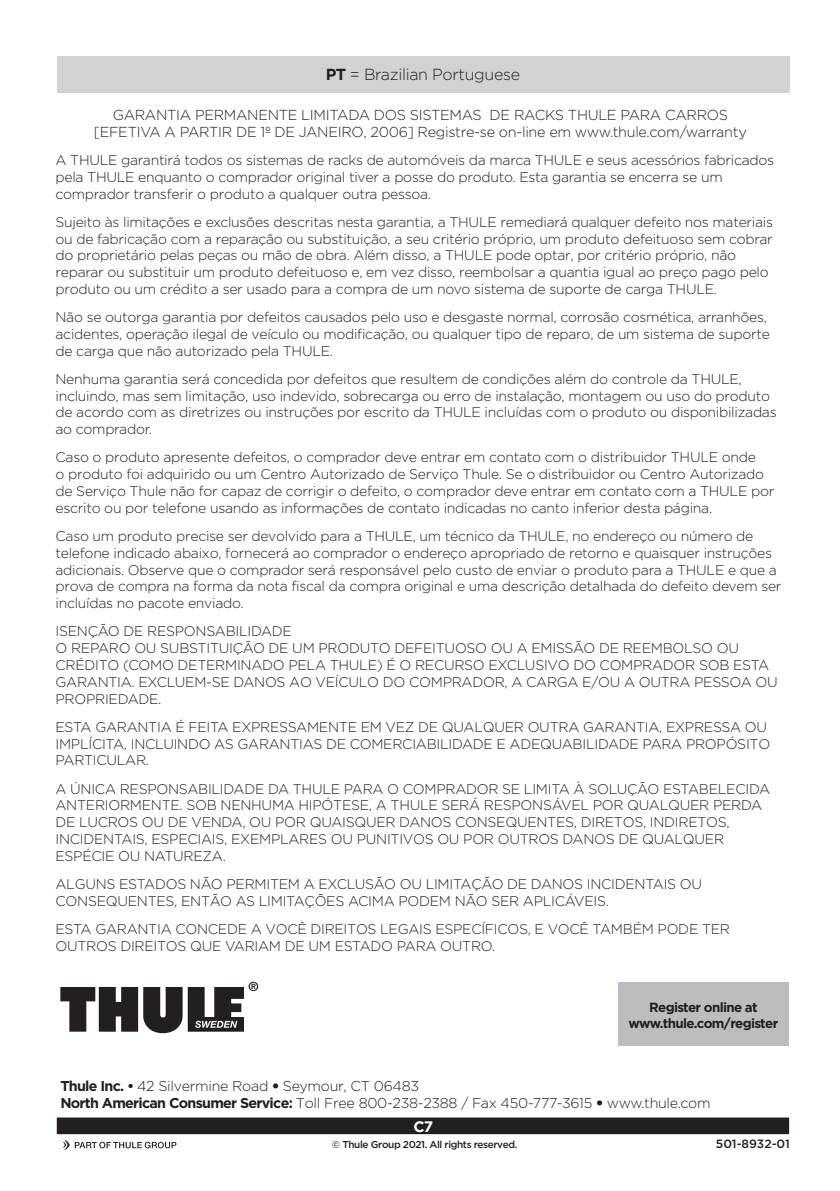
<style>
.page{position:relative;width:840px;height:1191px;background:#fff}
.page>*{position:absolute;margin:0;border:0;box-sizing:border-box;transform-origin:0 0}
.t1{font:300 16px "Thule";letter-spacing:-.02em;color:#231f20}
.t2{font:700 15.2px "Thule";color:#fff}
.t3{font:300 14.4px/17.2px "Thule";letter-spacing:-.02em;color:#231f20;text-align:center}
.t4{font:300 14.2px "Thule";letter-spacing:-.02em;color:#231f20}
.Canadian_French{font:300 14px/16.8px "Thule";letter-spacing:-.02em;color:#231f20}
.t5{font:700 13.4px "Thule";letter-spacing:-.05em;color:#231f20}
.t6{font:500 12px "Thule";letter-spacing:-.005em;color:#231f20}
.t7{font:500 10px "Thule";letter-spacing:-.04em;color:#231f20}
.s1{font-weight:700}
</style>
<div class="page">
<svg style="left:56px;top:1117px;width:733px;height:32px"></svg>
<svg style="left:60px;top:987px;width:122px;height:46px"></svg>
<svg style="left:188px;top:981px;width:70px;height:50px"></svg>
<div style="left:617px;top:982px;width:171px;height:63px;background:#bcbdc0"></div>
<div style="left:57px;top:57px;width:731px;height:36px;background:#d1d2d4"></div>
<p class="t1" style="left:326px;top:64px;width:195px"><span class="s1">PT</span> = Brazilian Portuguese</p>
<p class="t3" style="left:94px;top:105px;width:654px">GARANTIA PERMANENTE LIMITADA DOS SISTEMAS DE RACKS THULE PARA CARROS [EFETIVA A PARTIR DE 1º DE JANEIRO, 2006] Registre-se on-line em www.thule.com/warranty</p>
<p class="Canadian_French" style="left:55px;top:151px;width:719px">A THULE garantirá todos os sistemas de racks de automóveis da marca THULE e seus acessórios fabricados pela THULE enquanto o comprador original tiver a posse do produto. Esta garantia se encerra se um comprador transferir o produto a qualquer outra pessoa.</p>
<p class="Canadian_French" style="left:55px;top:213px;width:718px">Sujeito às limitações e exclusões descritas nesta garantia, a THULE remediará qualquer defeito nos materiais ou de fabricação com a reparação ou substituição, a seu critério próprio, um produto defeituoso sem cobrar do proprietário pelas peças ou mão de obra. Além disso, a THULE pode optar, por critério próprio, não reparar ou substituir um produto defeituoso e, em vez disso, reembolsar a quantia igual ao preço pago pelo produto ou um crédito a ser usado para a compra de um novo sistema de suporte de carga THULE.</p>
<p class="Canadian_French" style="left:55px;top:308px;width:715px">Não se outorga garantia por defeitos causados pelo uso e desgaste normal, corrosão cosmética, arranhões, acidentes, operação ilegal de veículo ou modificação, ou qualquer tipo de reparo, de um sistema de suporte de carga que não autorizado pela THULE.</p>
<p class="Canadian_French" style="left:55px;top:370px;width:722px">Nenhuma garantia será concedida por defeitos que resultem de condições além do controle da THULE, incluindo, mas sem limitação, uso indevido, sobrecarga ou erro de instalação, montagem ou uso do produto de acordo com as diretrizes ou instruções por escrito da THULE incluídas com o produto ou disponibilizadas ao comprador.</p>
<p class="Canadian_French" style="left:55px;top:449px;width:719px">Caso o produto apresente defeitos, o comprador deve entrar em contato com o distribuidor THULE onde<br>o produto foi adquirido ou um Centro Autorizado de Serviço Thule. Se o distribuidor ou Centro Autorizado de Serviço Thule não for capaz de corrigir o defeito, o comprador deve entrar em contato com a THULE por escrito ou por telefone usando as informações de contato indicadas no canto inferior desta página.</p>
<p class="Canadian_French" style="left:55px;top:527px;width:727px">Caso um produto precise ser devolvido para a THULE, um técnico da THULE, no endereço ou número de telefone indicado abaixo, fornecerá ao comprador o endereço apropriado de retorno e quaisquer instruções adicionais. Observe que o comprador será responsável pelo custo de enviar o produto para a THULE e que a prova de compra na forma da nota fiscal da compra original e uma descrição detalhada do defeito devem ser incluídas no pacote enviado.</p>
<p class="Canadian_French" style="left:55px;top:622px;width:723px">ISENÇÃO DE RESPONSABILIDADE<br>O REPARO OU SUBSTITUIÇÃO DE UM PRODUTO DEFEITUOSO OU A EMISSÃO DE REEMBOLSO OU CRÉDITO (COMO DETERMINADO PELA THULE) É O RECURSO EXCLUSIVO DO COMPRADOR SOB ESTA GARANTIA. EXCLUEM-SE DANOS AO VEÍCULO DO COMPRADOR, A CARGA E/OU A OUTRA PESSOA OU PROPRIEDADE.</p>
<p class="Canadian_French" style="left:55px;top:718px;width:715px">ESTA GARANTIA É FEITA EXPRESSAMENTE EM VEZ DE QUALQUER OUTRA GARANTIA, EXPRESSA OU<br>IMPLÍCITA, INCLUINDO AS GARANTIAS DE COMERCIABILIDADE E ADEQUABILIDADE PARA PROPÓSITO<br>PARTICULAR.</p>
<p class="Canadian_French" style="left:55px;top:779px;width:715px">A ÚNICA RESPONSABILIDADE DA THULE PARA O COMPRADOR SE LIMITA À SOLUÇÃO ESTABELECIDA ANTERIORMENTE. SOB NENHUMA HIPÓTESE, A THULE SERÁ RESPONSÁVEL POR QUALQUER PERDA DE LUCROS OU DE VENDA, OU POR QUAISQUER DANOS CONSEQUENTES, DIRETOS, INDIRETOS, INCIDENTAIS, ESPECIAIS, EXEMPLARES OU PUNITIVOS OU POR OUTROS DANOS DE QUALQUER ESPÉCIE OU NATUREZA.</p>
<p class="Canadian_French" style="left:55px;top:875px;width:647px">ALGUNS ESTADOS NÃO PERMITEM A EXCLUSÃO OU LIMITAÇÃO DE DANOS INCIDENTAIS OU<br>CONSEQUENTES, ENTÃO AS LIMITAÇÕES ACIMA PODEM NÃO SER APLICÁVEIS.</p>
<p class="Canadian_French" style="left:55px;top:920px;width:675px">ESTA GARANTIA CONCEDE A VOCÊ DIREITOS LEGAIS ESPECÍFICOS, E VOCÊ TAMBÉM PODE TER<br>OUTROS DIREITOS QUE VARIAM DE UM ESTADO PARA OUTRO.</p>
<p class="t5" style="left:649px;top:999px;width:110px">Register online at</p>
<p class="t5" style="left:628px;top:1015px;width:151px">www.thule.com/register</p>
<p class="t4" style="left:60px;top:1077px;width:360px"><span class="s1">Thule Inc. •</span> 42 Silvermine Road • Seymour, CT 06483</p>
<p class="t4" style="left:60px;top:1094px;width:651px"><span class="s1">North American Consumer Service:</span> Toll Free 800-238-2388 / Fax 450-777-3615 • www.thule.com</p>
<p class="t2" style="left:413px;top:1117px;width:21px">C7</p>
<p class="t7" style="left:332px;top:1138px;width:187px">© Thule Group 2021. All rights reserved.</p>
<p class="t6" style="left:715px;top:1135px;width:76px">501-8932-01</p>
</div>
